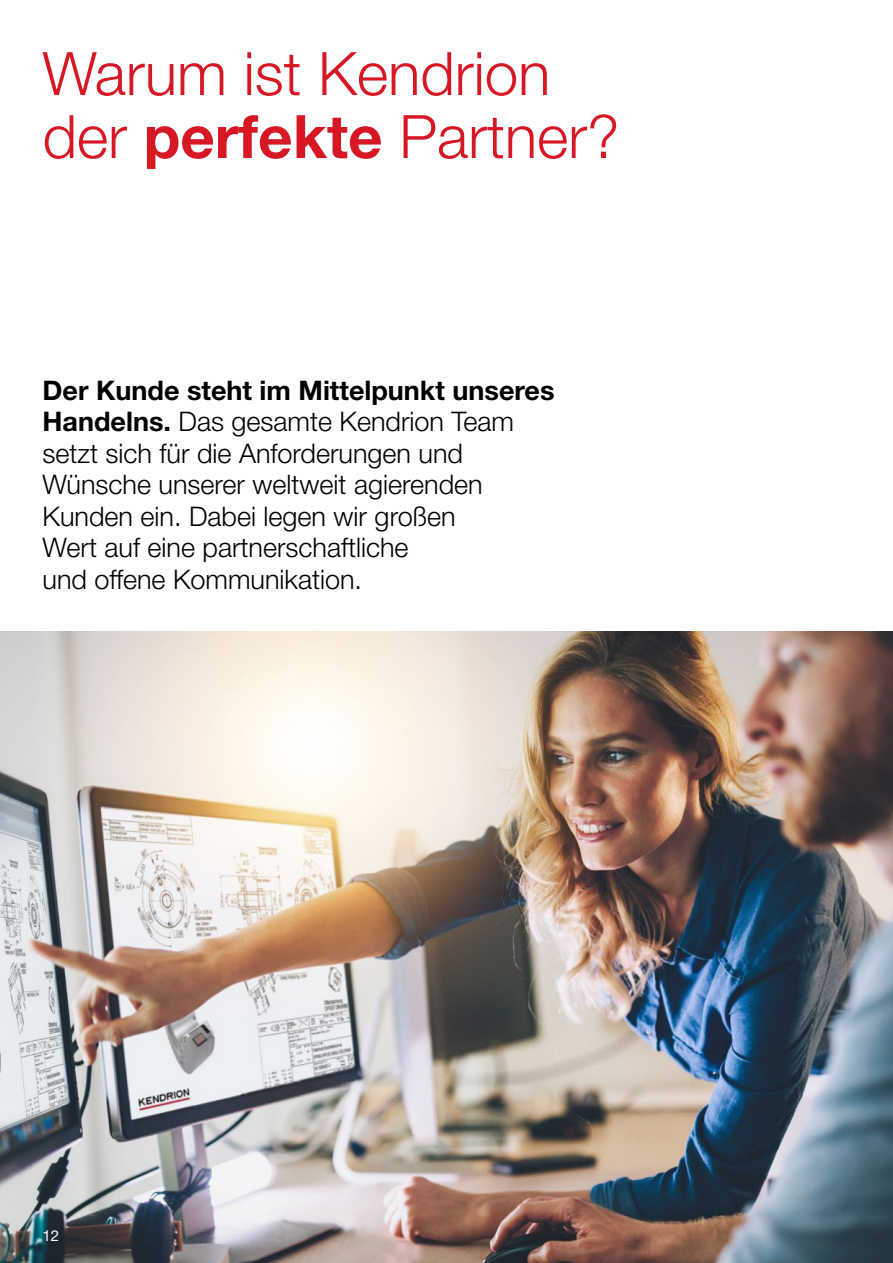
<style>
.page{position:relative;width:893px;height:1263px;background:#fff}
.page>*{position:absolute;margin:0;border:0;box-sizing:border-box;transform-origin:0 0}
.t1{font:300 60px/63px "Helvetica Neue LT Pro";color:#d81724}
.t2{font:300 27px/31.5px "Helvetica Neue LT Pro";color:#000}
.t3{font:15px "Helvetica Neue LT Pro";color:#fff}
.s1{font-weight:700}
</style>
<div class="page">
<img style="left:0;top:631px;width:893px;height:632px">
<h1 class="t1" style="left:43px;top:41px;width:578px">Warum ist Kendrion der <span class="s1">perfekte</span> Partner?</h1>
<p class="t2" style="left:43px;top:374px;width:513px"><span class="s1">Der Kunde steht im Mittelpunkt unseres Handelns.</span> Das gesamte Kendrion Team setzt sich für die Anforderungen und Wünsche unserer weltweit agierenden Kunden ein. Dabei legen wir großen<br>Wert auf eine partnerschaftliche<br>und offene Kommunikation.</p>
<p class="t3" style="left:43px;top:1226px;width:18px">12</p>
</div>
